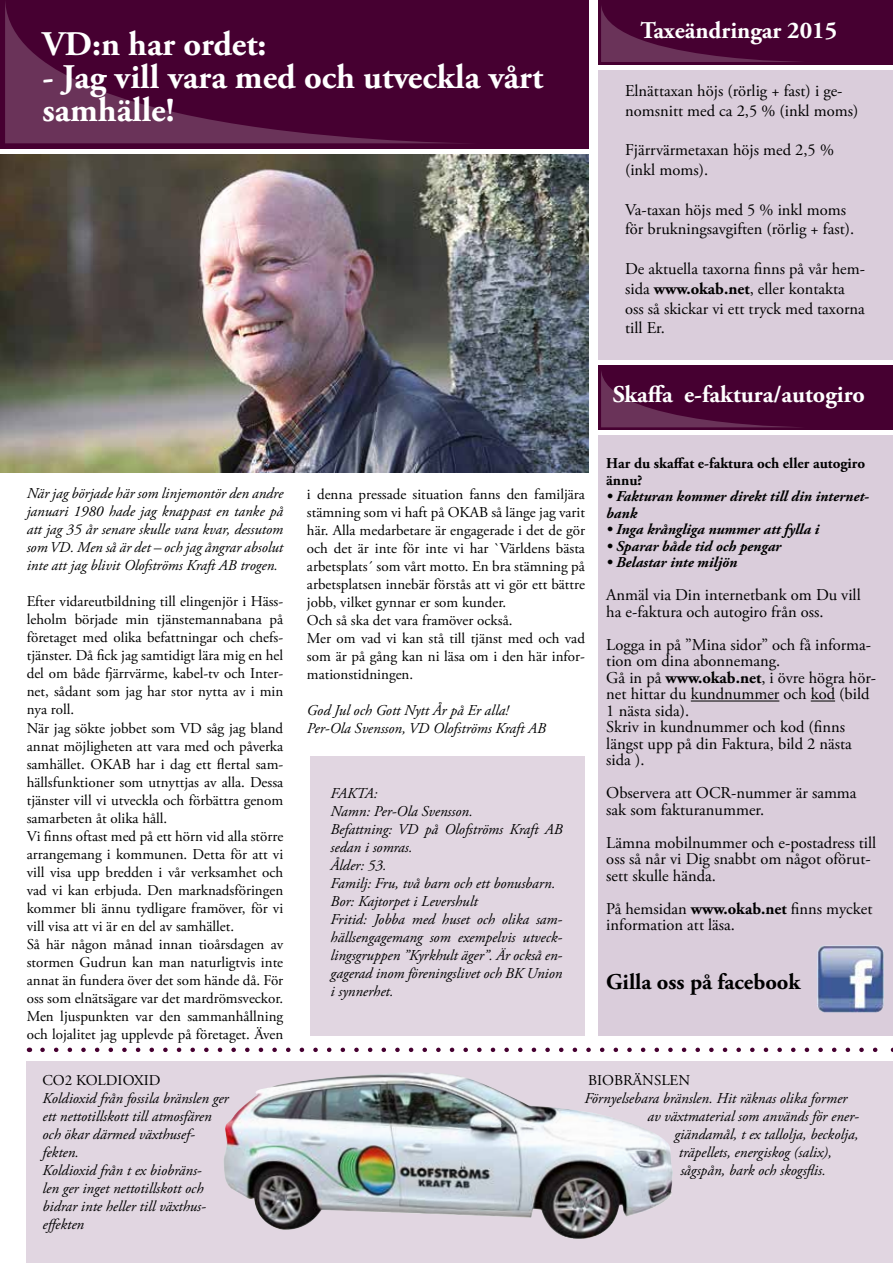
<style>
.page{position:relative;width:893px;height:1263px;background:#fff}
.page>*{position:absolute;margin:0;border:0;box-sizing:border-box;transform-origin:0 0}
.t1{font:700 34.5px/33px "Adobe Garamond Pro";color:#fff}
.t2{font:700 24px "Adobe Garamond Pro";color:#fff}
.t3{font:700 22.5px "Adobe Garamond Pro";color:#000}
.t4{font:16.5px/16.5px "Adobe Garamond Pro";color:#000}
.t5{font:15px/18px "Adobe Garamond Pro";color:#000}
.t6{font:italic 15px/18px "Adobe Garamond Pro";color:#000}
.t7{font:italic 700 15px/16.5px "Adobe Garamond Pro";color:#000}
.t8{font:700 15px/16.5px "Adobe Garamond Pro";color:#000}
.s1{font-weight:700}
</style>
<div class="page">
<div style="left:27px;top:1061px;width:866px;height:202px;background:#e1d6e1"></div>
<div style="left:310px;top:756px;width:275px;height:279px;background:#e1d6e1"></div>
<div style="left:598px;top:70px;width:295px;height:290px;background:#dacddb"></div>
<div style="left:0;top:0;width:588px;height:149px;background:#460031"></div>
<svg style="left:5px;top:2px;width:462px;height:142px"></svg>
<div style="left:598px;top:0;width:295px;height:65px;background:#460031"></div>
<svg style="left:601px;top:6px;width:199px;height:56px"></svg>
<img style="left:0;top:154px;width:588px;height:318px">
<div style="left:598px;top:435px;width:295px;height:600px;background:#dacddb"></div>
<div style="left:598px;top:365px;width:295px;height:65px;background:#460031"></div>
<svg style="left:601px;top:371px;width:190px;height:56px"></svg>
<hr style="left:691px;top:701px;width:88px;height:1px;background:#000">
<svg style="left:811px;top:701px;width:24px;height:1px"></svg>
<img style="left:817px;top:945px;width:67px;height:67px">
<img style="left:224px;top:1073px;width:449px;height:166px">
<svg style="left:42px;top:1047px;width:836px;height:5px"></svg>
<h1 class="t1" style="left:43px;top:28px;width:226px">VD:n har ordet:</h1>
<h1 class="t1" style="left:43px;top:61px;width:502px">- Jag vill vara med och utveckla vårt samhälle!</h1>
<p class="t6" style="left:27px;top:485px;width:258px;text-align:justify">När jag började här som linjemontör den andre januari 1980 hade jag knappast en tanke på att jag 35 år senare skulle vara kvar, dessutom som VD. Men så är det – och jag ångrar absolut inte att jag blivit Olofströms Kraft AB trogen.</p>
<p class="t5" style="left:27px;top:593px;width:258px">Efter vidareutbildning till elingenjör i Häss&shy;leholm började min tjänstemannabana på företaget med olika befattningar och chefs&shy;tjänster. Då fick jag samtidigt lära mig en hel del om både fjärrvärme, kabel-tv och Inter&shy;net, sådant som jag har stor nytta av i min nya roll.<br>När jag sökte jobbet som VD såg jag bland annat möjligheten att vara med och påverka samhället. OKAB har i dag ett flertal sam&shy;hällsfunktioner som utnyttjas av alla. Dessa tjänster vill vi utveckla och förbättra genom samarbeten åt olika håll.<br>Vi finns oftast med på ett hörn vid alla större arrangemang i kommunen. Detta för att vi vill visa upp bredden i vår verksamhet och vad vi kan erbjuda. Den marknadsföringen kommer bli ännu tydligare framöver, för vi vill visa att vi är en del av samhället.<br>Så här någon månad innan tioårsdagen av stormen Gudrun kan man naturligtvis inte annat än fundera över det som hände då. För oss som elnätsägare var det mardrömsveckor.<br>Men ljuspunkten var den sammanhållning och lojalitet jag upplevde på företaget. Även</p>
<p class="t5" style="left:307px;top:485px;width:280px">i denna pressade situation fanns den familjära stämning som vi haft på OKAB så länge jag varit här. Alla medarbetare är engagerade i det de gör och det är inte för inte vi har `Världens bästa arbetsplats´ som vårt motto. En bra stämning på arbetsplatsen innebär förstås att vi gör ett bättre jobb, vilket gynnar er som kunder.<br>Och så ska det vara framöver också.<br>Mer om vad vi kan stå till tjänst med och vad som är på gång kan ni läsa om i den här infor&shy;mationstidningen.</p>
<p class="t6" style="left:307px;top:701px;width:240px">God Jul och Gott Nytt År på Er alla!<br>Per-Ola Svensson, VD Olofströms Kraft AB</p>
<p class="t6" style="left:331px;top:784px;width:233px">FAKTA:<br>Namn: Per-Ola Svensson.<br>Befattning: VD på Olofströms Kraft AB sedan i somras.<br>Ålder: 53.<br>Familj: Fru, två barn och ett bonusbarn.<br>Bor: Kajtorpet i Levershult<br>Fritid: Jobba med huset och olika sam&shy;hällsengagemang som exempelvis utveck&shy;lingsgruppen ”Kyrkhult äger”. Är också en&shy;gagerad inom föreningslivet och BK Union i synnerhet.</p>
<h2 class="t2" style="left:640px;top:16px;width:198px">Taxeändringar 2015</h2>
<p class="t4" style="left:625px;top:81px;width:235px;line-height:19.8px">Elnättaxan höjs (rörlig + fast) i ge&shy;nomsnitt med ca 2,5 % (inkl moms)</p>
<p class="t4" style="left:625px;top:141px;width:210px;line-height:19.8px">Fjärrvärmetaxan höjs med 2,5 % (inkl moms).</p>
<p class="t4" style="left:625px;top:200px;width:231px;line-height:19.8px">Va-taxan höjs med 5 % inkl moms för brukningsavgiften (rörlig + fast).</p>
<p class="t4" style="left:625px;top:259px;width:241px;line-height:19.8px">De aktuella taxorna finns på vår hem&shy;sida <span class="s1">www.okab.net</span>, eller kontakta oss så skickar vi ett tryck med taxorna till Er.</p>
<h2 class="t2" style="left:613px;top:381px;width:254px">Skaffa e-faktura/autogiro</h2>
<p class="t8" style="left:606px;top:456px;width:260px">Har du skaffat e-faktura och eller autogiro ännu?</p>
<p class="t7" style="left:606px;top:489px;width:264px">• Fakturan kommer direkt till din internet&shy;bank</p>
<p class="t7" style="left:606px;top:522px;width:214px">• Inga krångliga nummer att fylla i</p>
<p class="t7" style="left:606px;top:538px;width:176px">• Sparar både tid och pengar</p>
<p class="t7" style="left:606px;top:555px;width:133px">• Belastar inte miljön</p>
<p class="t4" style="left:606px;top:587px;width:256px">Anmäl via Din internetbank om Du vill ha e-faktura och autogiro från oss.</p>
<p class="t4" style="left:606px;top:637px;width:271px">Logga in på ”Mina sidor” och få informa&shy;tion om dina abonnemang.<br>Gå in på <span class="s1">www.okab.net</span>, i övre högra hör&shy;net hittar du kundnummer och kod (bild<br>1 nästa sida).<br>Skriv in kundnummer och kod (finns längst upp på din Faktura, bild 2 nästa sida ).</p>
<p class="t4" style="left:606px;top:785px;width:252px">Observera att OCR-nummer är samma sak som fakturanummer.</p>
<p class="t4" style="left:606px;top:835px;width:272px">Lämna mobilnummer och e-postadress till oss så når vi Dig snabbt om något oförut&shy;sett skulle hända.</p>
<p class="t4" style="left:606px;top:901px;width:268px">På hemsidan <span class="s1">www.okab.net</span> finns mycket information att läsa.</p>
<h3 class="t3" style="left:606px;top:969px;width:196px">Gilla oss på facebook</h3>
<p class="t5" style="left:43px;top:1072px;width:120px">CO2 KOLDIOXID</p>
<p class="t6" style="left:43px;top:1089px;width:188px">Koldioxid från fossila bränslen ger ett nettotillskott till atmosfären och ökar därmed växthusef&shy;fekten.<br>Koldioxid från t ex biobräns-<br>len ger inget nettotillskott och bidrar inte heller till växthus&shy;effekten</p>
<p class="t5" style="left:588px;top:1072px;width:104px">BIOBRÄNSLEN</p>
<p class="t6" style="left:584px;top:1089px;width:265px">Förnyelsebara bränslen. Hit räknas olika former</p>
<p class="t6" style="left:647px;top:1107px;width:213px">av växtmaterial som används för ener-</p>
<p class="t6" style="left:674px;top:1125px;width:186px">giändamål, t ex tallolja, beckolja,</p>
<p class="t6" style="left:679px;top:1143px;width:154px">träpellets, energiskog (salix),</p>
<p class="t6" style="left:680px;top:1161px;width:147px">sågspån, bark och skogsflis.</p>
</div>
